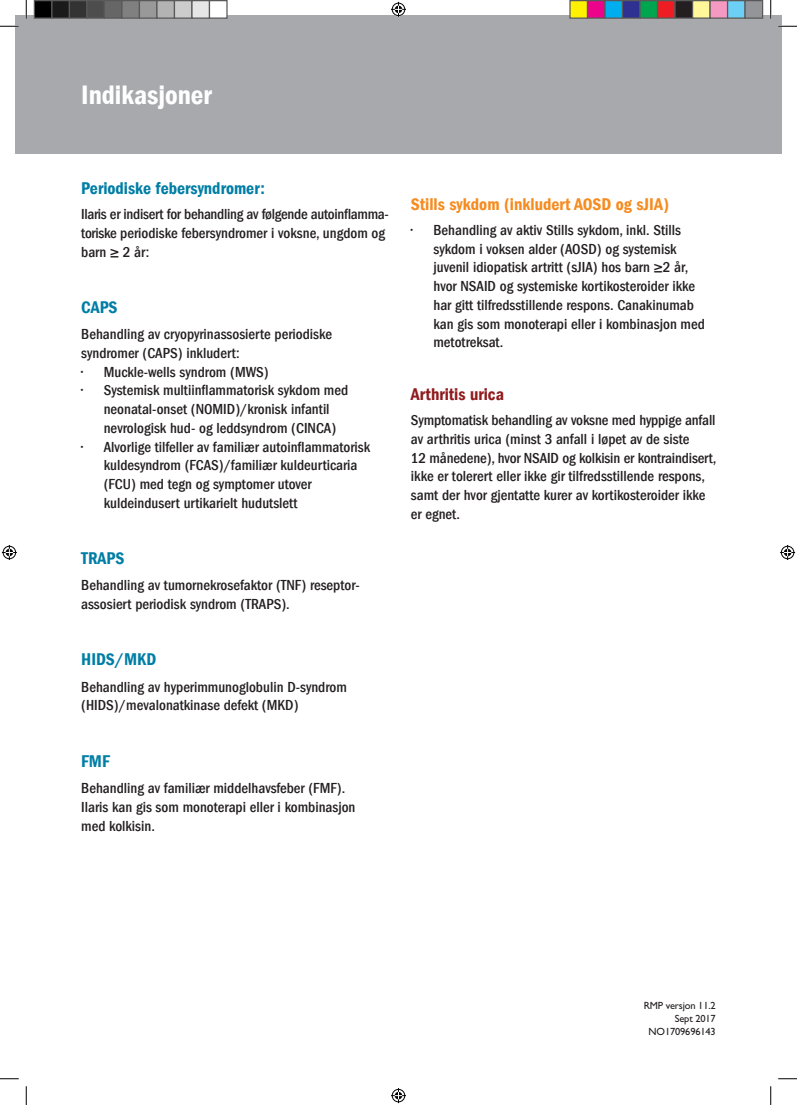
<style>
.page{position:relative;width:797px;height:1105px;background:#fff}
.page>*{position:absolute;margin:0;border:0;box-sizing:border-box;transform-origin:0 0}
.t1{font:27.5px "Franklin Gothic LT Com Dm Cn";color:#fff}
.t2{font:17.5px "Franklin Gothic LT Com Dm Cn";color:#007ea5}
.t3{font:17.5px "Franklin Gothic LT Com Dm Cn";color:#f68b1f}
.t4{font:17.5px "Franklin Gothic LT Com Dm Cn";color:#901b1d}
.t5{font:500 condensed 15px/18.8px "Franklin Gothic LT Com";color:#231f20}
.t6{font:500 condensed 15px/18.8px "Franklin Gothic LT Com";letter-spacing:-.02em;color:#231f20}
.t7{font:10.38px "Gill Sans Std";letter-spacing:-.015em;color:#231f20}
</style>
<div class="page">
<div style="left:16px;top:16px;width:765px;height:138px;background:#a8a9ad"></div>
<svg style="left:0;top:25px;width:19px;height:2px"></svg>
<svg style="left:778px;top:25px;width:19px;height:2px"></svg>
<svg style="left:0;top:1078px;width:19px;height:1px"></svg>
<svg style="left:778px;top:1078px;width:19px;height:1px"></svg>
<svg style="left:25px;top:0;width:2px;height:19px"></svg>
<svg style="left:25px;top:1086px;width:2px;height:19px"></svg>
<svg style="left:770px;top:0;width:1px;height:19px"></svg>
<svg style="left:770px;top:1086px;width:1px;height:19px"></svg>
<svg style="left:391px;top:2px;width:15px;height:15px"></svg>
<svg style="left:391px;top:1088px;width:15px;height:15px"></svg>
<svg style="left:2px;top:545px;width:15px;height:15px"></svg>
<svg style="left:780px;top:545px;width:15px;height:15px"></svg>
<div style="left:34px;top:1px;width:18px;height:17px;background:#000"></div>
<div style="left:34px;top:0;width:18px;height:19px;border:1px solid #595959"></div>
<div style="left:52px;top:1px;width:17px;height:17px;background:#1a1a1a"></div>
<div style="left:51px;top:0;width:19px;height:19px;border:1px solid #595959"></div>
<div style="left:69px;top:1px;width:18px;height:17px;background:#333"></div>
<div style="left:69px;top:0;width:19px;height:19px;border:1px solid #595959"></div>
<div style="left:87px;top:1px;width:17px;height:17px;background:#4d4d4d"></div>
<div style="left:86px;top:0;width:19px;height:19px;border:1px solid #595959"></div>
<div style="left:104px;top:1px;width:18px;height:17px;background:#666"></div>
<div style="left:104px;top:0;width:18px;height:19px;border:1px solid #595959"></div>
<div style="left:122px;top:1px;width:17px;height:17px;background:#808080"></div>
<div style="left:121px;top:0;width:19px;height:19px;border:1px solid #595959"></div>
<div style="left:139px;top:1px;width:18px;height:17px;background:#999"></div>
<div style="left:139px;top:0;width:19px;height:19px;border:1px solid #595959"></div>
<div style="left:157px;top:1px;width:17px;height:17px;background:#b3b3b3"></div>
<div style="left:156px;top:0;width:19px;height:19px;border:1px solid #595959"></div>
<div style="left:174px;top:1px;width:18px;height:17px;background:#ccc"></div>
<div style="left:174px;top:0;width:18px;height:19px;border:1px solid #595959"></div>
<div style="left:192px;top:1px;width:17px;height:17px;background:#e6e6e6"></div>
<div style="left:191px;top:0;width:19px;height:19px;border:1px solid #595959"></div>
<div style="left:209px;top:1px;width:18px;height:17px;background:#fff"></div>
<div style="left:209px;top:0;width:19px;height:19px;border:1px solid #595959"></div>
<div style="left:570px;top:1px;width:17px;height:17px;background:#fff101"></div>
<div style="left:569px;top:0;width:19px;height:19px;border:1px solid #595959"></div>
<div style="left:587px;top:1px;width:18px;height:17px;background:#ed028c"></div>
<div style="left:587px;top:0;width:18px;height:19px;border:1px solid #595959"></div>
<div style="left:605px;top:1px;width:17px;height:17px;background:#00aeef"></div>
<div style="left:604px;top:0;width:19px;height:19px;border:1px solid #595959"></div>
<div style="left:622px;top:1px;width:18px;height:17px;background:#2e3092"></div>
<div style="left:622px;top:0;width:18px;height:19px;border:1px solid #595959"></div>
<div style="left:640px;top:1px;width:17px;height:17px;background:#00a54f"></div>
<div style="left:639px;top:0;width:19px;height:19px;border:1px solid #595959"></div>
<div style="left:657px;top:1px;width:18px;height:17px;background:#ee1d23"></div>
<div style="left:657px;top:0;width:18px;height:19px;border:1px solid #595959"></div>
<div style="left:675px;top:1px;width:17px;height:17px;background:#231f20"></div>
<div style="left:674px;top:0;width:19px;height:19px;border:1px solid #595959"></div>
<div style="left:692px;top:1px;width:18px;height:17px;background:#fff79a"></div>
<div style="left:692px;top:0;width:18px;height:19px;border:1px solid #595959"></div>
<div style="left:710px;top:1px;width:17px;height:17px;background:#f499c2"></div>
<div style="left:709px;top:0;width:19px;height:19px;border:1px solid #595959"></div>
<div style="left:727px;top:1px;width:18px;height:17px;background:#6bcff6"></div>
<div style="left:727px;top:0;width:18px;height:19px;border:1px solid #595959"></div>
<div style="left:745px;top:1px;width:17px;height:17px;background:#939598"></div>
<div style="left:744px;top:0;width:19px;height:19px;border:1px solid #595959"></div>
<p class="t1" style="left:81px;top:80px;width:132px">Indikasjoner</p>
<p class="t2" style="left:81px;top:178px;width:185px">Periodiske febersyndromer:</p>
<p class="t6" style="left:81px;top:205px;width:309px">Ilaris er indisert for behandling av følgende autoinflamma&shy;toriske periodiske febersyndromer i voksne, ungdom og barn ≥ 2 år:</p>
<p class="t2" style="left:81px;top:297px;width:38px">CAPS</p>
<p class="t5" style="left:81px;top:325px;width:252px">Behandling av cryopyrinassosierte periodiske</p>
<p class="t5" style="left:81px;top:344px;width:160px">syndromer (CAPS) inkludert:</p>
<p class="t5" style="left:81px;top:362px;width:189px">• Muckle-wells syndrom (MWS)</p>
<p class="t5" style="left:104px;top:381px;width:246px;text-indent:-22px">• Systemisk multiinflammatorisk sykdom med neonatal-onset (NOMID)/kronisk infantil nevrologisk hud- og leddsyndrom (CINCA)</p>
<p class="t5" style="left:104px;top:437px;width:268px;text-indent:-22px">• Alvorlige tilfeller av familiær autoinflammatorisk kuldesyndrom (FCAS)/familiær kuldeurticaria (FCU) med tegn og symptomer utover kuldeindusert urtikarielt hudutslett</p>
<p class="t2" style="left:81px;top:548px;width:45px">TRAPS</p>
<p class="t5" style="left:81px;top:576px;width:280px">Behandling av tumornekrosefaktor (TNF) reseptor&shy;assosiert periodisk syndrom (TRAPS).</p>
<p class="t2" style="left:81px;top:650px;width:77px">HIDS/MKD</p>
<p class="t5" style="left:81px;top:677px;width:267px">Behandling av hyperimmunoglobulin D-syndrom (HIDS)/mevalonatkinase defekt (MKD)</p>
<p class="t2" style="left:81px;top:751px;width:30px">FMF</p>
<p class="t5" style="left:81px;top:779px;width:276px">Behandling av familiær middelhavsfeber (FMF).<br>Ilaris kan gis som monoterapi eller i kombinasjon med kolkisin.</p>
<p class="t3" style="left:411px;top:194px;width:259px">Stills sykdom (inkludert AOSD og sJIA)</p>
<p class="t5" style="left:433px;top:221px;width:273px;text-indent:-22px">• Behandling av aktiv Stills sykdom, inkl. Stills sykdom i voksen alder (AOSD) og systemisk juvenil idiopatisk artritt (sJIA) hos barn ≥2 år, hvor NSAID og systemiske kortikosteroider ikke har gitt tilfredsstillende respons. Canakinumab kan gis som monoterapi eller i kombinasjon med metotreksat.</p>
<p class="t4" style="left:411px;top:384px;width:95px">Arthritis urica</p>
<p class="t5" style="left:411px;top:411px;width:307px">Symptomatisk behandling av voksne med hyppige anfall av arthritis urica (minst 3 anfall i løpet av de siste<br>12 månedene), hvor NSAID og kolkisin er kontraindisert, ikke er tolerert eller ikke gir tilfredsstillende respons, samt der hvor gjentatte kurer av kortikosteroider ikke er egnet.</p>
<p class="t7" style="left:643px;top:999px;width:74px">RMP versjon 11.2</p>
<p class="t7" style="left:674px;top:1012px;width:42px">Sept 2017</p>
<p class="t7" style="left:648px;top:1026px;width:69px">NO1709696143</p>
</div>
